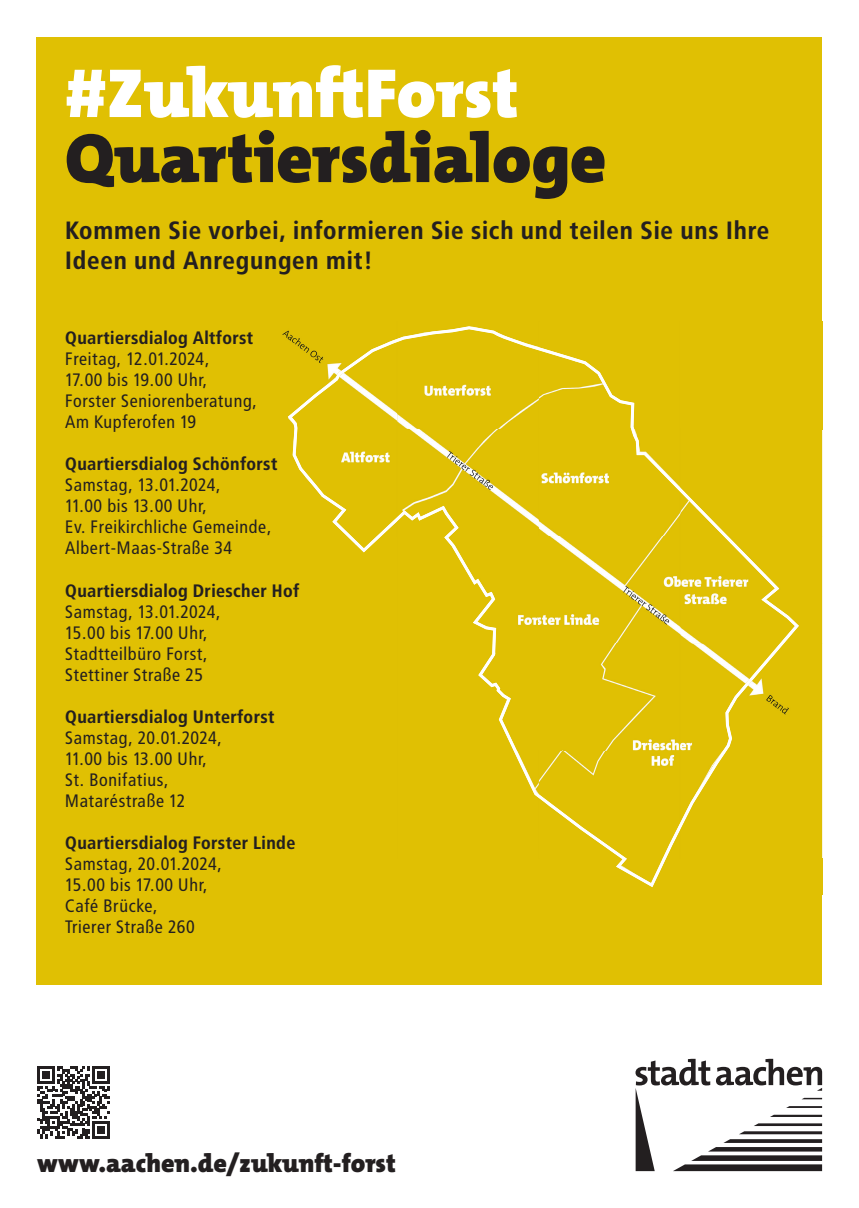
<style>
.page{position:relative;width:859px;height:1208px;background:#fff}
.page>*{position:absolute;margin:0;border:0;box-sizing:border-box;transform-origin:0 0}
.t1{font:900 70px "The Mix Os F";color:#231f20}
.t2{font:900 70px "The Mix Os F";color:#fff}
.t3{font:900 25.9px "The Mix Os F";color:#231f20}
.t4{font:700 25px/30px "Transit Pro";letter-spacing:.01em;color:#231f20}
.t5{font:18px/21px "Transit Pro";color:#231f20}
.t6{font:700 18px "Transit Pro";color:#231f20}
</style>
<div class="page">
<div style="left:37px;top:37px;width:785px;height:947px;background:#e0c003"></div>
<svg style="left:635px;top:1058px;width:187px;height:113px"></svg>
<svg style="left:38px;top:1066px;width:71px;height:72px"></svg>
<img style="left:282px;top:322px;width:541px;height:572px">
<img style="left:321px;top:341px;width:69px;height:52px">
<img style="left:390px;top:326px;width:196px;height:35px">
<img style="left:288px;top:389px;width:34px;height:107px">
<img style="left:574px;top:361px;width:41px;height:35px">
<img style="left:609px;top:396px;width:26px;height:35px">
<img style="left:632px;top:431px;width:31px;height:43px">
<img style="left:321px;top:491px;width:35px;height:54px">
<img style="left:663px;top:469px;width:34px;height:40px">
<img style="left:376px;top:506px;width:83px;height:31px">
<img style="left:697px;top:504px;width:34px;height:39px">
<img style="left:356px;top:536px;width:25px;height:16px">
<img style="left:444px;top:536px;width:26px;height:36px">
<img style="left:731px;top:539px;width:34px;height:63px">
<img style="left:466px;top:571px;width:45px;height:141px">
<img style="left:765px;top:574px;width:34px;height:91px">
<img style="left:731px;top:661px;width:34px;height:82px">
<img style="left:697px;top:703px;width:34px;height:95px">
<img style="left:499px;top:712px;width:27px;height:65px">
<img style="left:526px;top:770px;width:34px;height:44px">
<img style="left:560px;top:810px;width:35px;height:29px">
<img style="left:663px;top:792px;width:34px;height:73px">
<img style="left:594px;top:835px;width:35px;height:39px">
<img style="left:628px;top:858px;width:35px;height:29px">
<h1 class="t2" style="left:65px;top:48px;width:455px">#ZukunftForst</h1>
<h1 class="t1" style="left:65px;top:113px;width:543px">Quartiersdialoge</h1>
<h3 class="t4" style="left:65px;top:216px;width:706px">Kommen Sie vorbei, informieren Sie sich und teilen Sie uns Ihre<br>Ideen und Anregungen mit!</h3>
<p class="t6" style="left:65px;top:327px;width:190px">Quartiersdialog Altforst</p>
<p class="t5" style="left:65px;top:348px;width:194px">Freitag, 12.01.2024,<br>17.00 bis 19.00 Uhr,<br>Forster Seniorenberatung,<br>Am Kupferofen 19</p>
<p class="t6" style="left:65px;top:453px;width:214px">Quartiersdialog Schönforst</p>
<p class="t5" style="left:65px;top:474px;width:208px">Samstag, 13.01.2024,<br>11.00 bis 13.00 Uhr,<br>Ev. Freikirchliche Gemeinde,<br>Albert-Maas-Straße 34</p>
<p class="t6" style="left:65px;top:580px;width:236px">Quartiersdialog Driescher Hof</p>
<p class="t5" style="left:65px;top:601px;width:157px">Samstag, 13.01.2024,<br>15.00 bis 17.00 Uhr,<br>Stadtteilbüro Forst,<br>Stettiner Straße 25</p>
<p class="t6" style="left:65px;top:706px;width:211px">Quartiersdialog Unterforst</p>
<p class="t5" style="left:65px;top:727px;width:159px">Samstag, 20.01.2024,<br>11.00 bis 13.00 Uhr,<br>St. Bonifatius,<br>Mataréstraße 12</p>
<p class="t6" style="left:65px;top:832px;width:232px">Quartiersdialog Forster Linde</p>
<p class="t5" style="left:65px;top:853px;width:159px">Samstag, 20.01.2024,<br>15.00 bis 17.00 Uhr,<br>Café Brücke,<br>Trierer Straße 260</p>
<h2 class="t3" style="left:37px;top:1146px;width:360px">www.aachen.de/zukunft-forst</h2>
</div>
